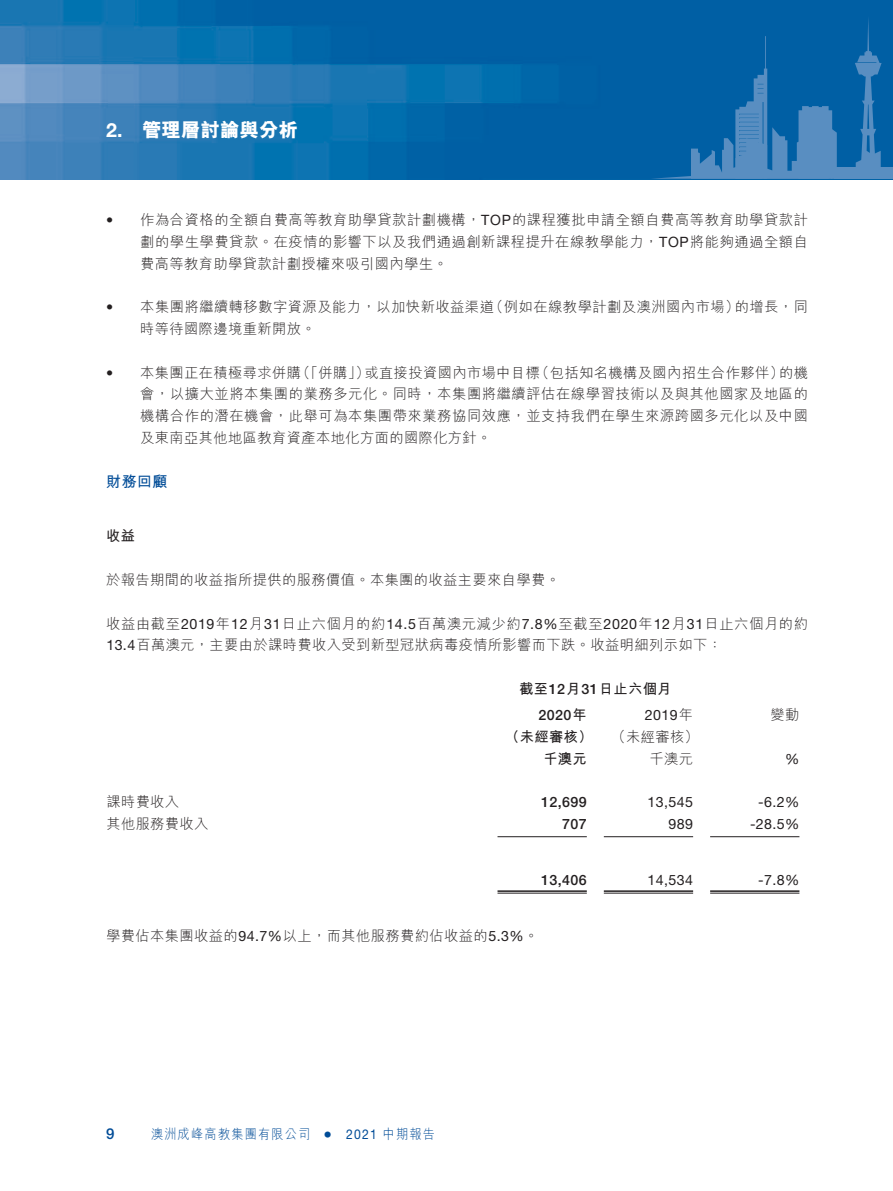
<style>
.page{position:relative;width:893px;height:1191px;background:#fff}
.page>*{position:absolute;margin:0;border:0;box-sizing:border-box;transform-origin:0 0}
.t1{font:22.5px "Times LT Std";color:#004c97}
.t2{font:800 19.5px "M Hei HK";color:#fff}
.t3{font:700 19.5px "Helvetica Neue LT Std";color:#fff}
.t4{font:700 15px "M Hei HK";color:#004c97}
.t5{font:500 15px "Helvetica Neue LT Std";color:#004c97}
.t6{font:300 14.25px/21.8px "M Hei HK";letter-spacing:.03em;color:#231f20}
.t7{font:14.25px "Helvetica Neue LT Std";letter-spacing:.03em;color:#231f20}
.t8{font:700 14.25px "M Hei HK";letter-spacing:.03em;color:#231f20}
.t9{font:500 14.25px "Helvetica Neue LT Std";letter-spacing:.03em;color:#231f20}
.t10{font:300 13.5px "M Hei HK";letter-spacing:.1em;color:#004c97;scale:.9 1}
.t11{font:13.5px "Helvetica Neue LT Std";color:#004c97;scale:.9 1}
.s1{font-family:"Helvetica Neue LT Std";font-weight:400}
.s2{font-family:"Helvetica Neue LT Std";font-weight:500}
.s3{font-family:"M Hei HK";font-weight:300}
.s4{font-family:"M Hei HK";font-weight:700}
</style>
<div class="page">
<img style="left:0;top:0;width:893px;height:179px">
<svg style="left:651px;top:16px;width:242px;height:163px;background:#156aab"></svg>
<hr style="left:497px;top:836px;width:90px;height:1px;background:#231f20">
<hr style="left:604px;top:836px;width:89px;height:1px;background:#231f20">
<hr style="left:710px;top:836px;width:89px;height:1px;background:#231f20">
<hr style="left:497px;top:890px;width:90px;height:2px;background:#231f20">
<hr style="left:497px;top:893px;width:90px;height:1px;background:#231f20">
<hr style="left:604px;top:890px;width:89px;height:2px;background:#231f20">
<hr style="left:604px;top:893px;width:89px;height:1px;background:#231f20">
<hr style="left:710px;top:890px;width:89px;height:2px;background:#231f20">
<hr style="left:710px;top:893px;width:89px;height:1px;background:#231f20">
<h2 class="t3" style="left:106px;top:117px;width:18px">2.</h2>
<h2 class="t2" style="left:142px;top:120px;width:157px">管理層討論與分析</h2>
<p class="t7" style="left:106px;top:212px;width:9px">•</p>
<p class="t6" style="left:140px;top:209px;width:669px">作為合資格的全額自費高等教育助學貸款計劃機構，<span class="s1">TOP</span>的課程獲批申請全額自費高等教育助學貸款計</p>
<p class="t7" style="left:106px;top:299px;width:9px">•</p>
<p class="t6" style="left:140px;top:231px;width:669px">劃的學生學費貸款。在疫情的影響下以及我們通過創新課程提升在線教學能力，<span class="s1">TOP</span>將能夠通過全額自費高等教育助學貸款計劃授權來吸引國內學生。</p>
<p class="t6" style="left:735px;top:296px;width:75px">的增長，同</p>
<p class="t6" style="left:140px;top:296px;width:355px">本集團將繼續轉移數字資源及能力，以加快新收益渠道</p>
<p class="t6" style="left:489px;top:296px;width:252px">（例如在線教學計劃及澳洲國內市場）</p>
<p class="t6" style="left:140px;top:318px;width:177px">時等待國際邊境重新開放。</p>
<p class="t7" style="left:106px;top:364px;width:9px">•</p>
<p class="t6" style="left:296px;top:361px;width:75px">（「併購」）</p>
<p class="t6" style="left:535px;top:361px;width:250px">（包括知名機構及國內招生合作夥伴）</p>
<p class="t6" style="left:365px;top:361px;width:177px">或直接投資國內市場中目標</p>
<p class="t6" style="left:140px;top:361px;width:162px">本集團正在積極尋求併購</p>
<p class="t6" style="left:779px;top:361px;width:30px">的機</p>
<p class="t6" style="left:140px;top:383px;width:669px;text-align:justify">會，以擴大並將本集團的業務多元化。同時，本集團將繼續評估在線學習技術以及與其他國家及地區的機構合作的潛在機會，此舉可為本集團帶來業務協同效應，並支持我們在學生來源跨國多元化以及中國及東南亞其他地區教育資產本地化方面的國際化方針。</p>
<p class="t4" style="left:106px;top:471px;width:63px">財務回顧</p>
<p class="t8" style="left:106px;top:525px;width:30px">收益</p>
<p class="t6" style="left:106px;top:569px;width:455px">於報告期間的收益指所提供的服務價值。本集團的收益主要來自學費。</p>
<p class="t6" style="left:106px;top:612px;width:703px">收益由截至<span class="s1">2019</span>年<span class="s1">12</span>月<span class="s1">31</span>日止六個月的約<span class="s1">14.5</span>百萬澳元減少約<span class="s1">7.8%</span>至截至<span class="s1">2020</span>年<span class="s1">12</span>月<span class="s1">31</span>日止六個月的約<br><span class="s1">13.4</span>百萬澳元，主要由於課時費收入受到新型冠狀病毒疫情所影響而下跌。收益明細列示如下：</p>
<p class="t8" style="left:519px;top:678px;width:154px">截至<span class="s2">12</span>月<span class="s2">31</span>日止六個月</p>
<p class="t6" style="left:771px;top:704px;width:30px">變動</p>
<p class="t7" style="left:645px;top:706px;width:50px">2019<span class="s3">年</span></p>
<p class="t9" style="left:539px;top:706px;width:50px">2020<span class="s4">年</span></p>
<p class="t8" style="left:505px;top:726px;width:89px">（未經審核）</p>
<p class="t6" style="left:611px;top:725px;width:89px">（未經審核(</p>
<p class="t8" style="left:543px;top:748px;width:45px">千澳元</p>
<p class="t6" style="left:650px;top:747px;width:45px">千澳元</p>
<p class="t7" style="left:785px;top:750px;width:16px">%</p>
<p class="t6" style="left:106px;top:791px;width:74px">課時費收入</p>
<p class="t9" style="left:541px;top:793px;width:47px">12,699</p>
<p class="t7" style="left:648px;top:793px;width:47px">13,545</p>
<p class="t7" style="left:758px;top:793px;width:43px">-6.2%</p>
<p class="t6" style="left:106px;top:812px;width:104px">其他服務費收入</p>
<p class="t9" style="left:562px;top:815px;width:26px">707</p>
<p class="t7" style="left:669px;top:815px;width:26px">989</p>
<p class="t7" style="left:750px;top:815px;width:51px">-28.5%</p>
<p class="t9" style="left:541px;top:871px;width:47px">13,406</p>
<p class="t7" style="left:648px;top:871px;width:47px">14,534</p>
<p class="t7" style="left:758px;top:871px;width:43px">-7.8%</p>
<p class="t6" style="left:106px;top:924px;width:434px">學費佔本集團收益的<span class="s1">94.7%</span>以上，而其他服務費約佔收益的<span class="s1">5.3%</span>。</p>
<p class="t5" style="left:106px;top:1124px;width:10px">9</p>
<p class="t10" style="left:151px;top:1127px;width:178px">澳洲成峰高教集團有限公司</p>
<h1 class="t1" style="left:324px;top:1121px;width:9px">•</h1>
<p class="t11" style="left:346px;top:1126px;width:100px">2021 <span class="s3">中期報告</span></p>
</div>
